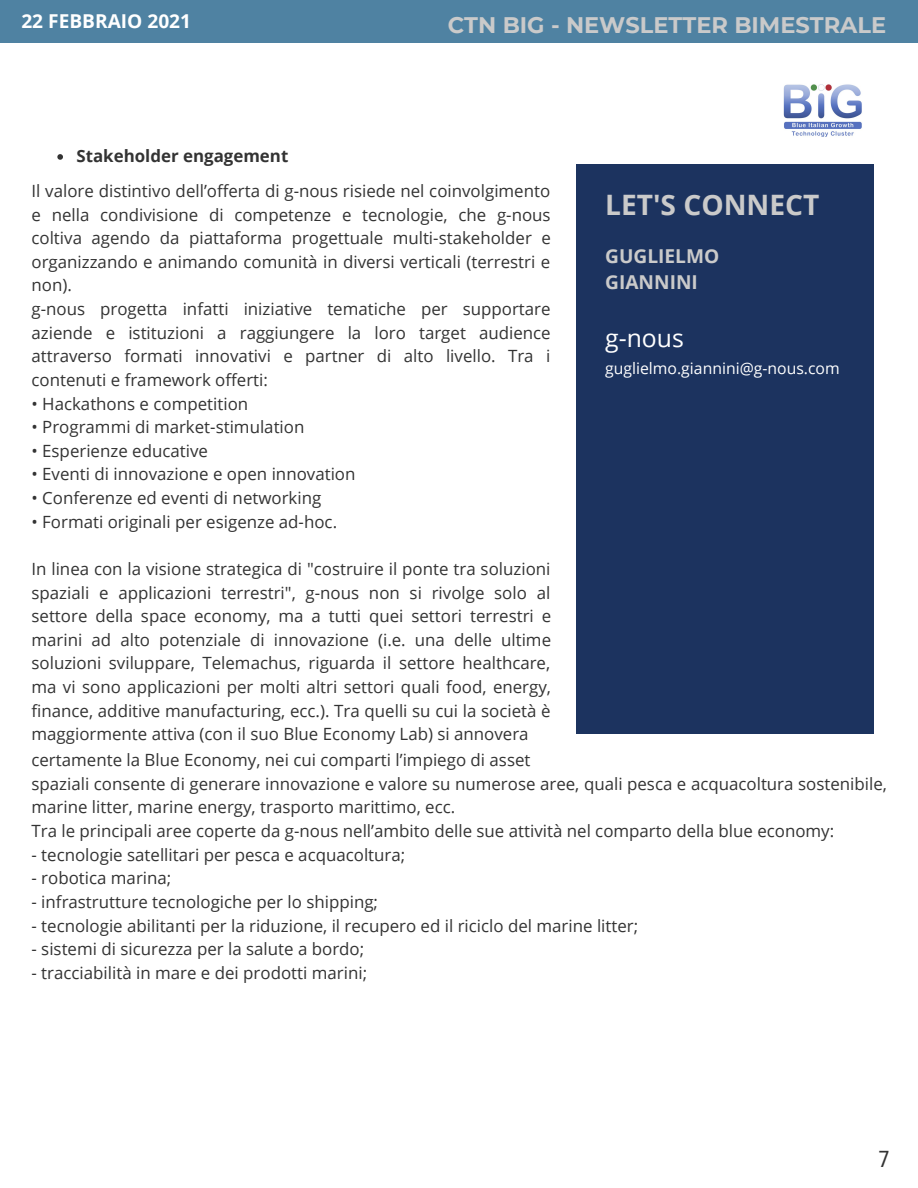
<style>
.page{position:relative;width:918px;height:1188px;background:#fff}
.page>*{position:absolute;margin:0;border:0;box-sizing:border-box;transform-origin:0 0}
.t1{font:700 28.2px "Open Sans";color:#cacaca}
.t2{font:24.75px "Open Sans";color:#fff}
.t3{font:700 22.5px "Montserrat";color:#cacaca}
.t4{font:22.5px "Roboto Condensed";color:#333}
.t5{font:700 19.2px/25.8px "Open Sans";color:#cacaca}
.t6{font:700 19.2px "Open Sans";color:#fff}
.t7{font:16.8px/23.7px "Open Sans";color:#333}
.t8{font:700 16.8px "Open Sans";color:#333}
.t9{font:15.75px "Open Sans";color:#fff}
</style>
<div class="page">
<div style="left:0;top:0;width:918px;height:43px;background:#4f82a2"></div>
<img style="left:783px;top:84px;width:79px;height:53px">
<div style="left:576px;top:164px;width:297px;height:569px;background:#1c335f"></div>
<svg style="left:57px;top:154px;width:6px;height:6px"></svg>
<p class="t6" style="left:21px;top:8px;width:171px">22 FEBBRAIO 2021</p>
<h3 class="t3" style="left:448px;top:8px;width:440px">CTN BIG - NEWSLETTER BIMESTRALE</h3>
<p class="t8" style="left:76px;top:144px;width:213px">Stakeholder engagement</p>
<p class="t7" style="left:32px;top:178px;width:521px">Il valore distintivo dell’offerta di g-nous risiede nel coinvolgimento e nella condivisione di competenze e tecnologie, che g-nous coltiva agendo da piattaforma progettuale multi-stakeholder e organizzando e animando comunità in diversi verticali (terrestri e non).<br>g-nous progetta infatti iniziative tematiche per supportare aziende e istituzioni a raggiungere la loro target audience attraverso formati innovativi e partner di alto livello. Tra i contenuti e framework offerti:</p>
<p class="t7" style="left:32px;top:391px;width:218px">• Hackathons e competition</p>
<p class="t7" style="left:32px;top:415px;width:274px">• Programmi di market-stimulation</p>
<p class="t7" style="left:32px;top:438px;width:178px">• Esperienze educative</p>
<p class="t7" style="left:32px;top:462px;width:326px">• Eventi di innovazione e open innovation</p>
<p class="t7" style="left:32px;top:486px;width:291px">• Conferenze ed eventi di networking</p>
<p class="t7" style="left:32px;top:509px;width:307px">• Formati originali per esigenze ad-hoc.</p>
<p class="t7" style="left:32px;top:556px;width:521px;text-align:justify">In linea con la visione strategica di "costruire il ponte tra soluzioni spaziali e applicazioni terrestri", g-nous non si rivolge solo al settore della space economy, ma a tutti quei settori terrestri e marini ad alto potenziale di innovazione (i.e. una delle ultime soluzioni sviluppare, Telemachus, riguarda il settore healthcare, ma vi sono applicazioni per molti altri settori quali food, energy, finance, additive manufacturing, ecc.). Tra quelli su cui la società è maggiormente attiva (con il suo Blue Economy Lab) si annovera</p>
<p class="t7" style="left:32px;top:748px;width:857px">certamente la Blue Economy, nei cui comparti l’impiego di asset<br>spaziali consente di generare innovazione e valore su numerose aree, quali pesca e acquacoltura sostenibile, marine litter, marine energy, trasporto marittimo, ecc.<br>Tra le principali aree coperte da g-nous nell’ambito delle sue attività nel comparto della blue economy:</p>
<p class="t7" style="left:32px;top:842px;width:375px">- tecnologie satellitari per pesca e acquacoltura;</p>
<p class="t7" style="left:32px;top:866px;width:141px">- robotica marina;</p>
<p class="t7" style="left:32px;top:889px;width:348px">- infrastrutture tecnologiche per lo shipping;</p>
<p class="t7" style="left:32px;top:913px;width:608px">- tecnologie abilitanti per la riduzione, il recupero ed il riciclo del marine litter;</p>
<p class="t7" style="left:32px;top:937px;width:334px">- sistemi di sicurezza per la salute a bordo;</p>
<p class="t7" style="left:32px;top:960px;width:337px">- tracciabilità in mare e dei prodotti marini;</p>
<h1 class="t1" style="left:605px;top:185px;width:216px">LET'S CONNECT</h1>
<p class="t5" style="left:605px;top:243px;width:116px">GUGLIELMO<br>GIANNINI</p>
<h2 class="t2" style="left:605px;top:321px;width:80px">g-nous</h2>
<p class="t9" style="left:605px;top:357px;width:236px">guglielmo.giannini@g-nous.com</p>
<h3 class="t4" style="left:879px;top:1143px;width:13px">7</h3>
</div>
